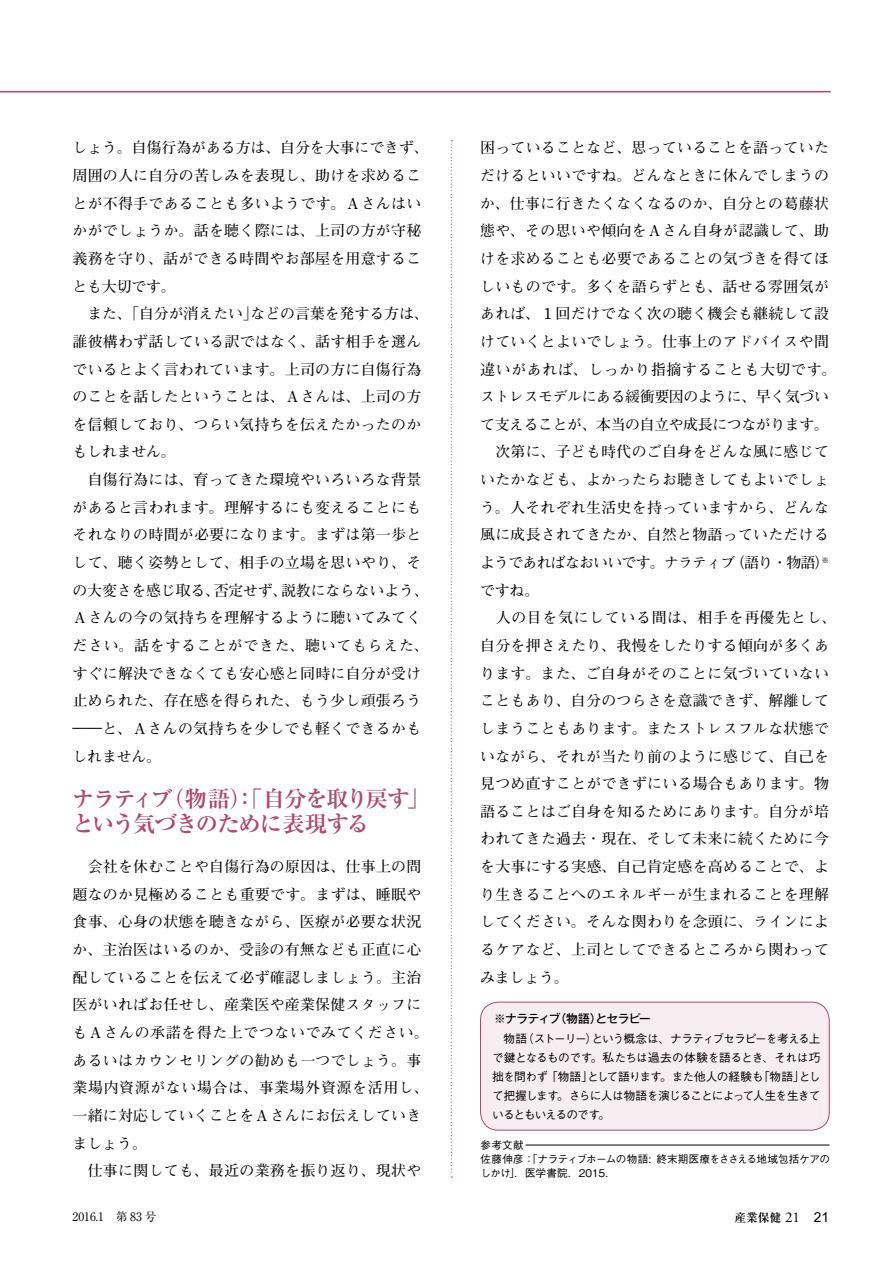
<style>
.page{position:relative;width:893px;height:1263px;background:#fff}
.page>*{position:absolute;margin:0;border:0;box-sizing:border-box;transform-origin:0 0}
.t1{font:22.35px/25.5px "Ryumin Pro Bold 90 pv RKSJ V";letter-spacing:-.06em;color:#b2486b}
.t2{font:14.85px/27.6px "Futo Min A101 Pro Bold 90 pv RKSJ H";letter-spacing:.02em;color:#000}
.t3{font:11.7px/19.2px "Gothic BBB Pro Medium 90 pv RKSJ V";letter-spacing:-.065em;color:#000;text-align:justify}
.t4{font:11.7px "Gothic MB101 Pro Medium 90 pv RKSJ H";letter-spacing:-.055em;color:#000}
.t5{font:11.7px "Ryumin Pro Regular 90 pv RKSJ V";color:#000}
.t6{font:11.7px "Ryumin Pro Bold 90 pv RKSJ V";color:#000}
.t7{font:10.65px/13.8px "Gothic BBB Pro Medium 90 pv RKSJ V";letter-spacing:-.02em;color:#000}
.s1{font-family:"Gothic BBB Pro Medium 90 pv RKSJ V"}
.s2{font-family:"Adobe Garamond Pro";font-size:14.85px}
.s3{font-family:"Arial";font-size:13.8px}
</style>
<div class="page">
<div style="left:480px;top:1002px;width:349px;height:128px;background:#f7edf0;border-radius:18px"></div>
<div style="left:480px;top:1002px;width:349px;height:128px;border:1px solid #b2486b;border-radius:18px"></div>
<hr style="left:0;top:91px;width:830px;height:1px;background:#b2486b">
<svg style="left:451px;top:140px;width:1px;height:1037px"></svg>
<hr style="left:525px;top:1145px;width:304px;height:1px;background:#000">
<p class="t2" style="left:73px;top:136px;width:358px">しょう。自傷行為がある方は、自分を大事にできず、周囲の人に自分の苦しみを表現し、助けを求めることが不得手であることも多いようです。Ａさんはいかがでしょうか。話を聴く際には、上司の方が守秘義務を守り、話ができる時間やお部屋を用意することも大切です。<br>　また、「自分が消えたい」などの言葉を発する方は、誰彼構わず話している訳ではなく、話す相手を選んでいるとよく言われています。上司の方に自傷行為のことを話したということは、Ａさんは、上司の方を信頼しており、つらい気持ちを伝えたかったのかもしれません。<br>　自傷行為には、育ってきた環境やいろいろな背景があると言われます。理解するにも変えることにもそれなりの時間が必要になります。まずは第一歩として、聴く姿勢として、相手の立場を思いやり、その大変さを感じ取る、否定せず、説教にならないよう、<br>Ａさんの今の気持ちを理解するように聴いてみてください。話をすることができた、聴いてもらえた、すぐに解決できなくても安心感と同時に自分が受け止められた、存在感を得られた、もう少し頑張ろう――と、Ａさんの気持ちを少しでも軽くできるかもしれません。</p>
<h1 class="t1" style="left:72px;top:789px;width:358px">ナラティブ（物語）：「自分を取り戻す」という気づきのために表現する</h1>
<p class="t2" style="left:73px;top:855px;width:358px">　会社を休むことや自傷行為の原因は、仕事上の問題なのか見極めることも重要です。まずは、睡眠や食事、心身の状態を聴きながら、医療が必要な状況か、主治医はいるのか、受診の有無なども正直に心配していることを伝えて必ず確認しましょう。主治医がいればお任せし、産業医や産業保健スタッフにもＡさんの承諾を得た上でつないでみてください。あるいはカウンセリングの勧めも一つでしょう。事業場内資源がない場合は、事業場外資源を活用し、一緒に対応していくことをＡさんにお伝えしていきましょう。<br>　仕事に関しても、最近の業務を振り返り、現状や</p>
<p class="t2" style="left:480px;top:136px;width:358px">困っていることなど、思っていることを語っていただけるといいですね。どんなときに休んでしまうのか、仕事に行きたくなくなるのか、自分との葛藤状態や、その思いや傾向をＡさん自身が認識して、助けを求めることも必要であることの気づきを得てほしいものです。多くを語らずとも、話せる雰囲気があれば、１回だけでなく次の聴く機会も継続して設けていくとよいでしょう。仕事上のアドバイスや間違いがあれば、しっかり指摘することも大切です。ストレスモデルにある緩衝要因のように、早く気づいて支えることが、本当の自立や成長につながります。　次第に、子ども時代のご自身をどんな風に感じていたかなども、よかったらお聴きしてもよいでしょう。人それぞれ生活史を持っていますから、どんな風に成長されてきたか、自然と物語っていただけるようであればなおいいです。ナラティブ（語り・物語）<sup>※</sup>ですね。<br>　人の目を気にしている間は、相手を再優先とし、自分を押さえたり、我慢をしたりする傾向が多くあります。また、ご自身がそのことに気づいていないこともあり、自分のつらさを意識できず、解離してしまうこともあります。またストレスフルな状態でいながら、それが当たり前のように感じて、自己を見つめ直すことができずにいる場合もあります。物語ることはご自身を知るためにあります。自分が培われてきた過去・現在、そして未来に続くために今を大事にする実感、自己肯定感を高めることで、より生きることへのエネルギーが生まれることを理解してください。そんな関わりを念頭に、ラインによるケアなど、上司としてできるところから関わってみましょう。</p>
<p class="t4" style="left:494px;top:1013px;width:158px"><span class="s1">※</span>ナラティブ（物語）とセラピー</p>
<p class="t3" style="left:492px;top:1030px;width:330px">　物語（ストーリー）という概念は、ナラティブセラピーを考える上で鍵となるものです。私たちは過去の体験を語るとき、それは巧拙を問わず「物語」として語ります。また他人の経験も「物語」として把握します。さらに人は物語を演じることによって人生を生きているともいえるのです。</p>
<p class="t7" style="left:480px;top:1139px;width:351px">参考文献<br>佐藤伸彦：「ナラティブホームの物語: 終末期医療をささえる地域包括ケアのしかけ」．医学書院．2015．</p>
<p class="t5" style="left:73px;top:1212px;width:86px">2016.1　第 83 号</p>
<p class="t6" style="left:734px;top:1212px;width:96px">産業保健 <span class="s2">21</span> <span class="s3">21</span></p>
</div>
